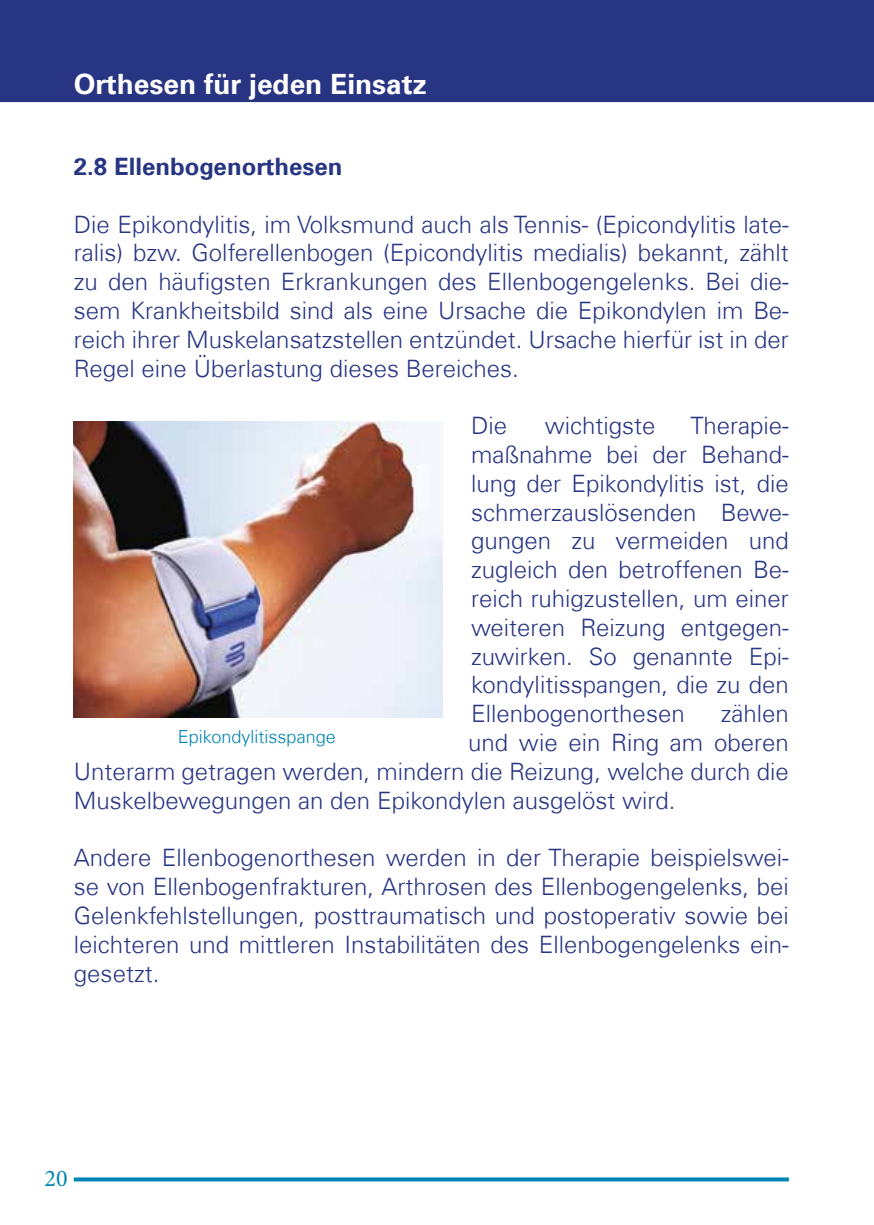
<style>
.page{position:relative;width:874px;height:1225px;background:#fff}
.page>*{position:absolute;margin:0;border:0;box-sizing:border-box;transform-origin:0 0}
.t1{font:700 28px "Univers LT";color:#fff}
.t2{font:300 24px/28.8px "Univers Com 45";color:#283583;text-align:justify}
.t3{font:700 24px "Univers LT";color:#283583}
.t4{font:24px "Minion Pro";color:#0084b2}
.t5{font:300 18px "Univers Com 45";color:#0084b2}
</style>
<div class="page">
<svg style="left:74px;top:1177px;width:714px;height:4px;background:#1d92ba"></svg>
<div style="left:857px;top:0;width:16px;height:102px;background:#283583"></div>
<div style="left:0;top:0;width:857px;height:102px;background:#283583"></div>
<img style="left:74px;top:421px;width:368px;height:296px">
<p class="t1" style="left:74px;top:68px;width:354px">Orthesen für jeden Einsatz</p>
<p class="t3" style="left:74px;top:152px;width:270px">2.8 Ellenbogenorthesen</p>
<p class="t2" style="left:74px;top:209px;width:716px">Die Epikondylitis, im Volksmund auch als Tennis- (Epicondylitis late&shy;ralis) bzw. Golferellenbogen (Epicondylitis medialis) bekannt, zählt zu den häufigsten Erkrankungen des Ellenbogengelenks. Bei die&shy;sem Krankheitsbild sind als eine Ursache die Epikondylen im Be&shy;reich ihrer Muskelansatzstellen entzündet. Ursache hierfür ist in der Regel eine Überlastung dieses Bereiches.</p>
<p class="t2" style="left:471px;top:411px;width:37px">Die</p>
<p class="t2" style="left:544px;top:411px;width:112px">wichtigste</p>
<p class="t2" style="left:471px;top:411px;width:319px;text-indent:219px">Therapie&shy;maßnahme bei der Behand&shy;lung der Epikondylitis ist, die schmerzauslösenden Bewe&shy;gungen zu vermeiden und zugleich den betroffenen Be&shy;reich ruhigzustellen, um einer weiteren Reizung entgegen&shy;zuwirken. So genannte Epi&shy;kondylitisspangen, die zu den Ellenbogenorthesen</p>
<p class="t2" style="left:720px;top:699px;width:70px">zählen</p>
<p class="t2" style="left:468px;top:728px;width:322px">und wie ein Ring am oberen</p>
<p class="t2" style="left:74px;top:757px;width:716px">Unterarm getragen werden, mindern die Reizung, welche durch die</p>
<p class="t2" style="left:74px;top:785px;width:603px">Muskelbewegungen an den Epikondylen ausgelöst wird.</p>
<p class="t2" style="left:74px;top:843px;width:716px">Andere Ellenbogenorthesen werden in der Therapie beispielswei&shy;se von Ellenbogenfrakturen, Arthrosen des Ellenbogengelenks, bei Gelenkfehlstellungen, posttraumatisch und postoperativ sowie bei leichteren und mittleren Instabilitäten des Ellenbogengelenks ein&shy;gesetzt.</p>
<p class="t5" style="left:178px;top:726px;width:159px">Epikondylitisspange</p>
<p class="t4" style="left:44px;top:1162px;width:25px">20</p>
</div>
